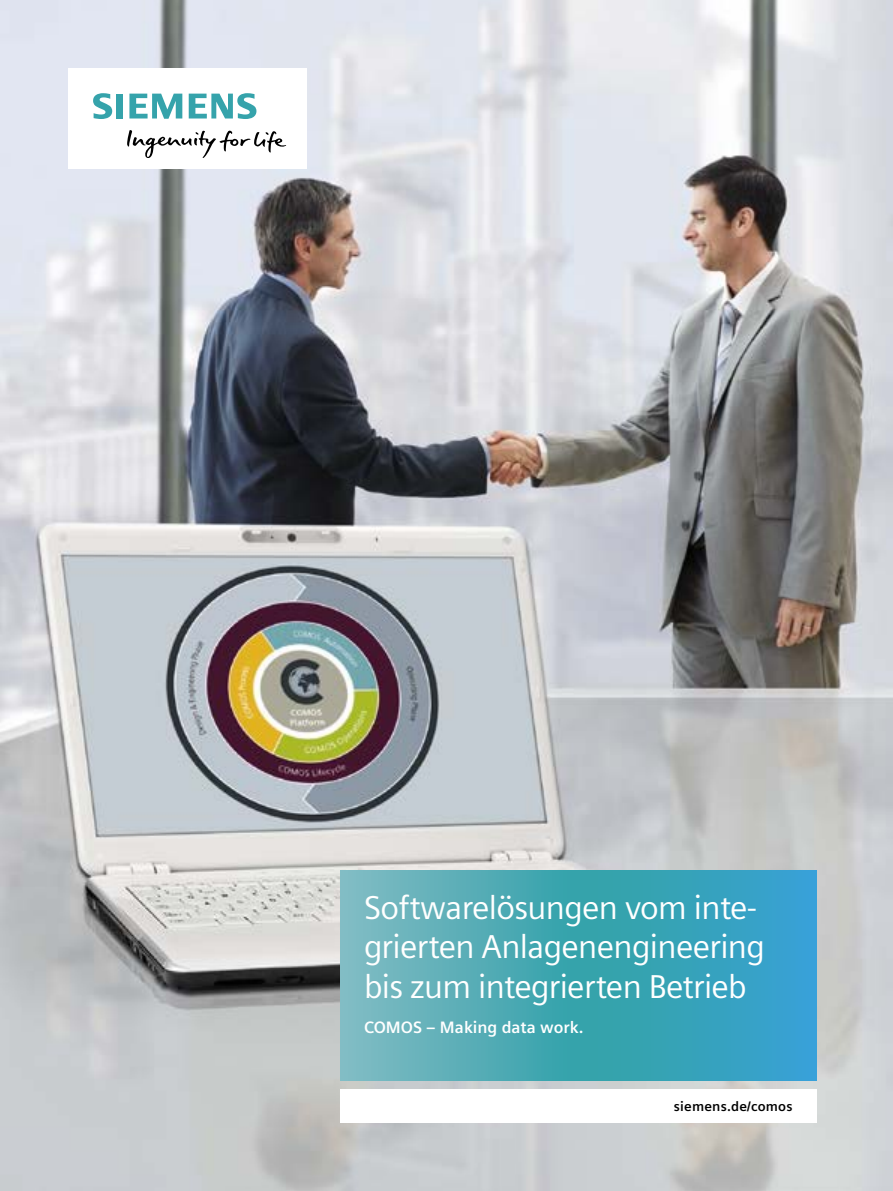
<style>
.page{position:relative;width:893px;height:1191px;background:#fff}
.page>*{position:absolute;margin:0;border:0;box-sizing:border-box;transform-origin:0 0}
.t1{font:33px/39.6px "Siemens Sans Global";letter-spacing:-.02em;color:#fff}
.t2{font:700 16.5px "Siemens Sans Global";color:#fff}
.t3{font:700 13.5px "Siemens Sans Global";letter-spacing:.015em;color:#000}
</style>
<div class="page">
<img style="left:0;top:0;width:893px;height:1191px">
<div style="left:340px;top:1089px;width:476px;height:34px;background:#fff"></div>
<svg style="left:340px;top:871px;width:476px;height:209px;background:#49a8ba"></svg>
<div style="left:68px;top:68px;width:238px;height:101px;background:#fff"></div>
<svg style="left:127px;top:130px;width:159px;height:28px"></svg>
<svg style="left:93px;top:93px;width:30px;height:26px"></svg>
<svg style="left:129px;top:94px;width:53px;height:25px"></svg>
<svg style="left:189px;top:93px;width:67px;height:26px"></svg>
<p class="t1" style="left:364px;top:889px;width:402px">Softwarelösungen vom inte&shy;grierten Anlagenengineering bis zum integrierten Betrieb</p>
<p class="t2" style="left:364px;top:1017px;width:221px">COMOS – Making data work.</p>
<p class="t3" style="left:674px;top:1098px;width:120px">siemens.de/comos</p>
</div>
